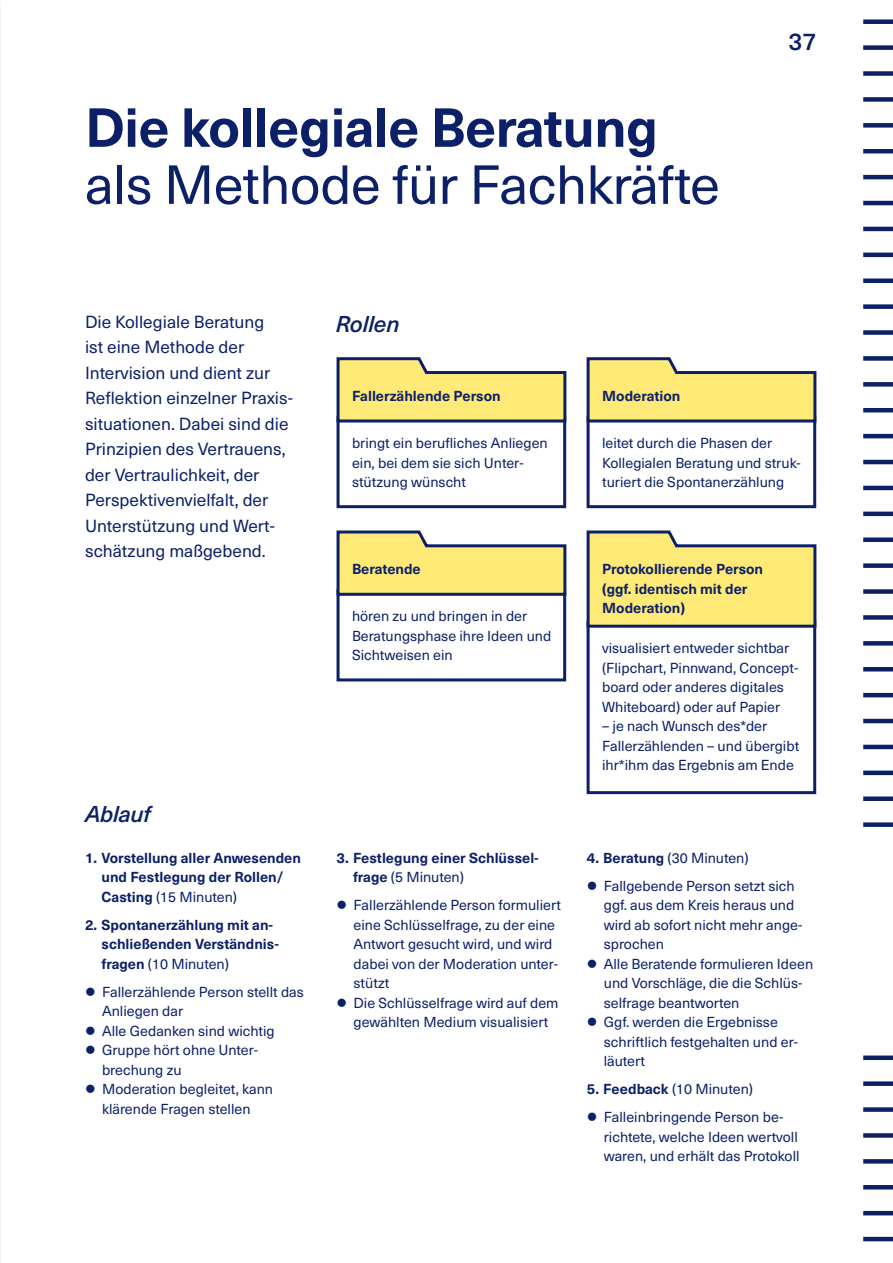
<style>
.page{position:relative;width:893px;height:1263px;background:#fff}
.page>*{position:absolute;margin:0;border:0;box-sizing:border-box;transform-origin:0 0}
.t1{font:54px "Neue Haas Unica";letter-spacing:-.01em;color:#0c2068}
.t2{font:700 54px "Neue Haas Unica";letter-spacing:-.01em;color:#0c2068}
.t3{font:500 24px "Neue Haas Unica";color:#0c2068}
.t4{font:italic 500 22.5px "Neue Haas Unica";letter-spacing:-.01em;color:#0c2068}
.t5{font:17.25px/25.5px "Neue Haas Unica";color:#0c2068}
.t6{font:14.25px/19.5px "Neue Haas Unica";color:#0c2068}
.t7{font:700 14.25px/19.5px "Neue Haas Unica";color:#0c2068}
.s1{font-weight:400}
.s2{font-weight:700}
</style>
<div class="page">
<div style="left:863px;top:19px;width:30px;height:5px;background:#0c2068"></div>
<div style="left:863px;top:45px;width:30px;height:5px;background:#0c2068"></div>
<div style="left:863px;top:71px;width:30px;height:5px;background:#0c2068"></div>
<hr style="left:863px;top:227px;width:30px;height:4px;background:#0c2068">
<div style="left:863px;top:97px;width:30px;height:5px;background:#0c2068"></div>
<hr style="left:863px;top:253px;width:30px;height:4px;background:#0c2068">
<div style="left:863px;top:123px;width:30px;height:5px;background:#0c2068"></div>
<div style="left:863px;top:278px;width:30px;height:5px;background:#0c2068"></div>
<hr style="left:863px;top:434px;width:30px;height:4px;background:#0c2068">
<div style="left:863px;top:641px;width:30px;height:5px;background:#0c2068"></div>
<div style="left:863px;top:1081px;width:30px;height:5px;background:#0c2068"></div>
<hr style="left:863px;top:149px;width:30px;height:4px;background:#0c2068">
<div style="left:863px;top:304px;width:30px;height:5px;background:#0c2068"></div>
<hr style="left:863px;top:460px;width:30px;height:4px;background:#0c2068">
<hr style="left:863px;top:667px;width:30px;height:4px;background:#0c2068">
<div style="left:863px;top:1107px;width:30px;height:5px;background:#0c2068"></div>
<hr style="left:863px;top:175px;width:30px;height:4px;background:#0c2068">
<div style="left:863px;top:330px;width:30px;height:5px;background:#0c2068"></div>
<hr style="left:863px;top:486px;width:30px;height:4px;background:#0c2068">
<hr style="left:863px;top:693px;width:30px;height:4px;background:#0c2068">
<div style="left:863px;top:1133px;width:30px;height:5px;background:#0c2068"></div>
<div style="left:863px;top:382px;width:30px;height:5px;background:#0c2068"></div>
<div style="left:863px;top:537px;width:30px;height:5px;background:#0c2068"></div>
<hr style="left:863px;top:745px;width:30px;height:4px;background:#0c2068">
<hr style="left:863px;top:1185px;width:30px;height:4px;background:#0c2068">
<div style="left:863px;top:589px;width:30px;height:5px;background:#0c2068"></div>
<div style="left:863px;top:796px;width:30px;height:5px;background:#0c2068"></div>
<hr style="left:863px;top:1237px;width:30px;height:4px;background:#0c2068">
<hr style="left:863px;top:201px;width:30px;height:4px;background:#0c2068">
<div style="left:863px;top:356px;width:30px;height:5px;background:#0c2068"></div>
<hr style="left:863px;top:512px;width:30px;height:4px;background:#0c2068">
<hr style="left:863px;top:719px;width:30px;height:4px;background:#0c2068">
<svg style="left:863px;top:1159px;width:30px;height:4px"></svg>
<hr style="left:863px;top:408px;width:30px;height:4px;background:#0c2068">
<div style="left:863px;top:563px;width:30px;height:5px;background:#0c2068"></div>
<hr style="left:863px;top:771px;width:30px;height:4px;background:#0c2068">
<hr style="left:863px;top:1211px;width:30px;height:4px;background:#0c2068">
<div style="left:863px;top:615px;width:30px;height:5px;background:#0c2068"></div>
<div style="left:863px;top:822px;width:30px;height:5px;background:#0c2068"></div>
<div style="left:863px;top:1055px;width:30px;height:5px;background:#0c2068"></div>
<div style="left:337px;top:416px;width:229px;height:92px;background:#fff;border:3px solid #0c2068"></div>
<svg style="left:336px;top:357px;width:231px;height:67px;background:#e3d68a"></svg>
<div style="left:587px;top:416px;width:229px;height:92px;background:#fff;border:3px solid #0c2068"></div>
<svg style="left:586px;top:357px;width:231px;height:67px;background:#e3d68a"></svg>
<div style="left:337px;top:589px;width:229px;height:92px;background:#fff;border:3px solid #0c2068"></div>
<svg style="left:336px;top:530px;width:231px;height:67px;background:#e3d68a"></svg>
<div style="left:587px;top:621px;width:229px;height:173px;background:#fff;border:3px solid #0c2068"></div>
<svg style="left:586px;top:530px;width:231px;height:99px;background:#eadb84"></svg>
<h1 class="t2" style="left:85px;top:87px;width:574px">Die kollegiale Beratung</h1>
<h1 class="t1" style="left:85px;top:145px;width:636px">als Methode für Fachkräfte</h1>
<h2 class="t3" style="left:788px;top:24px;width:29px">37</h2>
<p class="t5" style="left:85px;top:308px;width:208px">Die Kollegiale Beratung<br>ist eine Methode der<br>Intervision und dient zur<br>Reflektion einzelner Praxis&shy;situationen. Dabei sind die<br>Prinzipien des Vertrauens, der Vertraulichkeit, der<br>Perspektivenvielfalt, der<br>Unterstützung und Wert&shy;schätzung maßgebend.</p>
<h3 class="t4" style="left:85px;top:797px;width:67px">Ablauf</h3>
<p class="t7" style="left:102px;top:847px;width:201px;text-indent:-17px">1. Vorstellung aller Anwesenden und Festlegung der Rollen/<br>Casting <span class="s1">(15 Minuten)</span></p>
<p class="t7" style="left:102px;top:914px;width:178px;text-indent:-17px">2. Spontanerzählung mit an&shy;schließenden Verständnis&shy;fragen <span class="s1">(10 Minuten)</span></p>
<p class="t6" style="left:102px;top:981px;width:203px">Fallerzählende Person stellt das<br>Anliegen dar<br>Alle Gedanken sind wichtig<br>Gruppe hört ohne Unter&shy;brechung zu<br>Moderation begleitet, kann klärende Fragen stellen</p>
<h3 class="t4" style="left:336px;top:307px;width:65px">Rollen</h3>
<p class="t7" style="left:352px;top:385px;width:150px">Fallerzählende Person</p>
<p class="t6" style="left:352px;top:432px;width:197px">bringt ein berufliches Anliegen ein, bei dem sie sich Unter&shy;stützung wünscht</p>
<p class="t7" style="left:352px;top:558px;width:70px">Beratende</p>
<p class="t6" style="left:352px;top:606px;width:201px">hören zu und bringen in der<br>Beratungsphase ihre Ideen und<br>Sichtweisen ein</p>
<p class="t7" style="left:602px;top:385px;width:80px">Moderation</p>
<p class="t6" style="left:602px;top:432px;width:200px">leitet durch die Phasen der<br>Kollegialen Beratung und struk&shy;turiert die Spontanerzählung</p>
<p class="t7" style="left:602px;top:558px;width:163px">Protokollierende Person (ggf. identisch mit der<br>Moderation)</p>
<p class="t6" style="left:602px;top:638px;width:198px">visualisiert entweder sichtbar (Flipchart, Pinnwand, Concept&shy;board oder anderes digitales<br>Whiteboard) oder auf Papier</p>
<p class="t6" style="left:602px;top:716px;width:199px">– je nach Wunsch des*der<br>Fallerzählenden – und übergibt ihr*ihm das Ergebnis am Ende</p>
<p class="t7" style="left:353px;top:847px;width:186px;text-indent:-17px">3. Festlegung einer Schlüssel&shy;frage <span class="s1">(5 Minuten)</span></p>
<p class="t6" style="left:354px;top:894px;width:209px">Fallerzählende Person formuliert eine Schlüsselfrage, zu der eine<br>Antwort gesucht wird, und wird dabei von der Moderation unter&shy;stützt<br>Die Schlüsselfrage wird auf dem gewählten Medium visualisiert</p>
<p class="t6" style="left:604px;top:843px;width:192px;line-height:28px;text-indent:-17px"><span class="s2">4. Beratung</span> (30 Minuten)<br>Fallgebende Person setzt sich</p>
<p class="t6" style="left:604px;top:894px;width:211px">ggf. aus dem Kreis heraus und wird ab sofort nicht mehr ange&shy;sprochen<br>Alle Beratende formulieren Ideen und Vorschläge, die die Schlüs&shy;selfrage beantworten<br>Ggf. werden die Ergebnisse schriftlich festgehalten und er&shy;läutert</p>
<p class="t6" style="left:604px;top:1074px;width:181px;line-height:28px;text-indent:-17px"><span class="s2">5. Feedback</span> (10 Minuten)<br>Falleinbringende Person be-</p>
<p class="t6" style="left:604px;top:1126px;width:197px">richtete, welche Ideen wertvoll waren, und erhält das Protokoll</p>
</div>
